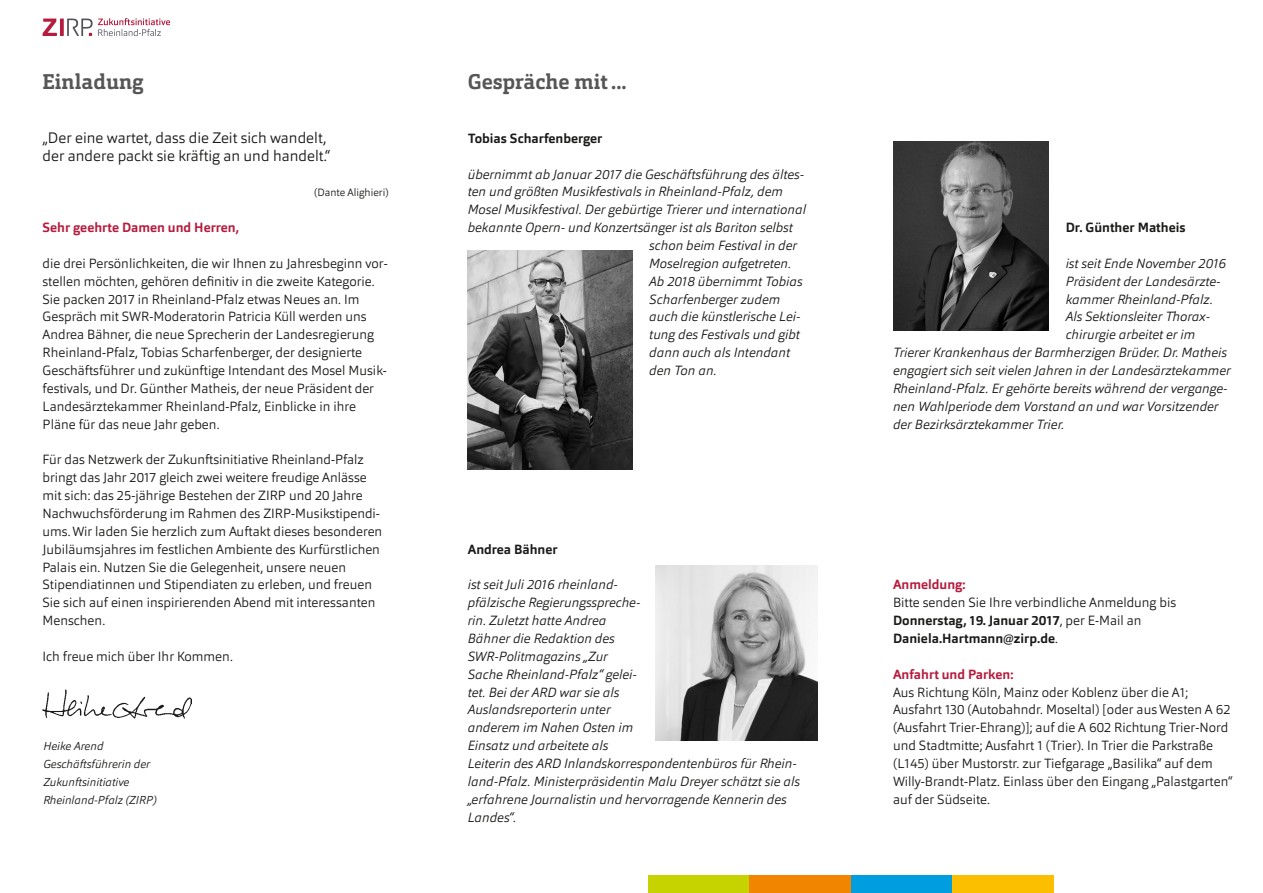
<style>
.page{position:relative;width:1263px;height:893px;background:#fff}
.page>*{position:absolute;margin:0;border:0;box-sizing:border-box;transform-origin:0 0}
.H3-Headline_3{font:700 21px "Orgon Slab";color:#565656}
.T1-Text_linksbündig{font:300 15px "Orgon";color:#1a1a18}
.T1-Text_linksbündig-2{font:300 13.2px/17.9px "Orgon";color:#1a1a18}
.T1-Text_linksbündig-3{font:italic 300 13.2px/17.9px "Orgon";color:#1a1a18}
.T1-Text_linksbündig-4{font:700 13.2px/17.9px "Orgon";color:#1a1a18}
.T1-Text_linksbündig-5{font:700 13.2px "Orgon";color:#b61c3e}
.T6-Bildtext{font:italic 300 11.4px "Orgon";color:#1a1a18}
.T1-Text_linksbündig-6{font:300 10.5px "Orgon";color:#1a1a18}
.s1{font-weight:300}
</style>
<div class="page">
<div style="left:648px;top:875px;width:102px;height:18px;background:#c7d300"></div>
<div style="left:750px;top:875px;width:101px;height:18px;background:#f18500"></div>
<div style="left:851px;top:875px;width:101px;height:18px;background:#009ddf"></div>
<div style="left:952px;top:875px;width:102px;height:18px;background:#fcbf00"></div>
<img style="left:43px;top:689px;width:149px;height:29px">
<svg style="left:43px;top:18px;width:127px;height:18px"></svg>
<img style="left:468px;top:250px;width:164px;height:219px">
<img style="left:656px;top:566px;width:161px;height:174px">
<img style="left:893px;top:142px;width:156px;height:188px">
<p class="H3-Headline_3" style="left:43px;top:68px;width:102px">Einladung</p>
<p class="T1-Text_linksbündig" style="left:42px;top:128px;width:285px">„Der eine wartet, dass die Zeit sich wandelt,</p>
<p class="T1-Text_linksbündig" style="left:42px;top:146px;width:289px">der andere packt sie kräftig an und handelt.“</p>
<p class="T1-Text_linksbündig-6" style="left:314px;top:186px;width:76px">(Dante Alighieri)</p>
<p class="T1-Text_linksbündig-5" style="left:42px;top:219px;width:198px">Sehr geehrte Damen und Herren,</p>
<p class="T1-Text_linksbündig-2" style="left:42px;top:254px;width:347px">die drei Persönlichkeiten, die wir Ihnen zu Jahresbeginn vor&shy;stellen möchten, gehören definitiv in die zweite Kategorie.<br>Sie packen 2017 in Rheinland-Pfalz etwas Neues an. Im Gespräch mit SWR-Moderatorin Patricia Küll werden uns Andrea Bähner, die neue Sprecherin der Landesregierung Rheinland-Pfalz, Tobias Scharfenberger, der designierte Geschäftsführer und zukünftige Intendant des Mosel Musik&shy;festivals, und Dr. Günther Matheis, der neue Präsident der Landesärztekammer Rheinland-Pfalz, Einblicke in ihre Pläne für das neue Jahr geben.</p>
<p class="T1-Text_linksbündig-2" style="left:42px;top:451px;width:341px">Für das Netzwerk der Zukunftsinitiative Rheinland-Pfalz bringt das Jahr 2017 gleich zwei weitere freudige Anlässe mit sich: das 25-jährige Bestehen der ZIRP und 20 Jahre Nachwuchsförderung im Rahmen des ZIRP-Musikstipendi&shy;ums. Wir laden Sie herzlich zum Auftakt dieses besonderen Jubiläumsjahres im festlichen Ambiente des Kurfürstlichen Palais ein. Nutzen Sie die Gelegenheit, unsere neuen Stipendiatinnen und Stipendiaten zu erleben, und freuen Sie sich auf einen inspirierenden Abend mit interessanten Menschen.</p>
<p class="T1-Text_linksbündig-2" style="left:42px;top:647px;width:192px">Ich freue mich über Ihr Kommen.</p>
<p class="T6-Bildtext" style="left:43px;top:739px;width:62px">Heike Arend</p>
<p class="T6-Bildtext" style="left:43px;top:757px;width:108px">Geschäftsführerin der</p>
<p class="T6-Bildtext" style="left:43px;top:775px;width:88px">Zukunftsinitiative</p>
<p class="T6-Bildtext" style="left:43px;top:792px;width:115px">Rheinland-Pfalz (ZIRP)</p>
<p class="H3-Headline_3" style="left:468px;top:68px;width:160px">Gespräche mit ...</p>
<p class="T1-Text_linksbündig-4" style="left:468px;top:129px;width:136px">Tobias Scharfenberger</p>
<p class="T1-Text_linksbündig-3" style="left:468px;top:165px;width:338px">übernimmt ab Januar 2017 die Geschäftsführung des ältes-</p>
<p class="T1-Text_linksbündig-3" style="left:468px;top:183px;width:317px">ten und größten Musikfestivals in Rheinland-Pfalz, dem</p>
<p class="T1-Text_linksbündig-3" style="left:468px;top:201px;width:340px">Mosel Musikfestival. Der gebürtige Trierer und international</p>
<p class="T1-Text_linksbündig-3" style="left:468px;top:219px;width:326px">bekannte Opern- und Konzertsänger ist als Bariton selbst</p>
<p class="T1-Text_linksbündig-3" style="left:649px;top:236px;width:149px">schon beim Festival in der</p>
<p class="T1-Text_linksbündig-3" style="left:649px;top:254px;width:143px">Moselregion aufgetreten.</p>
<p class="T1-Text_linksbündig-3" style="left:649px;top:272px;width:155px">Ab 2018 übernimmt Tobias</p>
<p class="T1-Text_linksbündig-3" style="left:649px;top:290px;width:132px">Scharfenberger zudem</p>
<p class="T1-Text_linksbündig-3" style="left:649px;top:308px;width:153px">auch die künstlerische Lei-</p>
<p class="T1-Text_linksbündig-3" style="left:649px;top:326px;width:152px">tung des Festivals und gibt</p>
<p class="T1-Text_linksbündig-3" style="left:649px;top:344px;width:142px">dann auch als Intendant</p>
<p class="T1-Text_linksbündig-3" style="left:649px;top:361px;width:69px">den Ton an.</p>
<p class="T1-Text_linksbündig-4" style="left:1066px;top:219px;width:121px">Dr. Günther Matheis</p>
<p class="T1-Text_linksbündig-3" style="left:1066px;top:254px;width:162px">ist seit Ende November 2016</p>
<p class="T1-Text_linksbündig-3" style="left:1066px;top:272px;width:156px">Präsident der Landesärzte-</p>
<p class="T1-Text_linksbündig-3" style="left:1066px;top:290px;width:149px">kammer Rheinland-Pfalz.</p>
<p class="T1-Text_linksbündig-3" style="left:1066px;top:308px;width:146px">Als Sektionsleiter Thorax-</p>
<p class="T1-Text_linksbündig-3" style="left:1066px;top:326px;width:131px">chirurgie arbeitet er im</p>
<p class="T1-Text_linksbündig-3" style="left:893px;top:344px;width:335px">Trierer Krankenhaus der Barmherzigen Brüder. Dr. Matheis</p>
<p class="T1-Text_linksbündig-3" style="left:893px;top:361px;width:339px">engagiert sich seit vielen Jahren in der Landesärztekammer</p>
<p class="T1-Text_linksbündig-3" style="left:893px;top:379px;width:336px">Rheinland-Pfalz. Er gehörte bereits während der vergange-</p>
<p class="T1-Text_linksbündig-3" style="left:893px;top:397px;width:327px">nen Wahlperiode dem Vorstand an und war Vorsitzender</p>
<p class="T1-Text_linksbündig-3" style="left:893px;top:415px;width:173px">der Bezirksärztekammer Trier.</p>
<p class="T1-Text_linksbündig-4" style="left:468px;top:540px;width:91px">Andrea Bähner</p>
<p class="T1-Text_linksbündig-3" style="left:468px;top:576px;width:334px">ist seit Juli 2016 rheinland-<br>pfälzische Regierungsspreche-<br>rin. Zuletzt hatte Andrea<br>Bähner die Redaktion des<br>SWR-Politmagazins „Zur<br>Sache Rheinland-Pfalz“ gelei-<br>tet. Bei der ARD war sie als<br>Auslandsreporterin unter<br>anderem im Nahen Osten im<br>Einsatz und arbeitete als<br>Leiterin des ARD Inlandskorrespondentenbüros für Rhein&shy;land-Pfalz. Ministerpräsidentin Malu Dreyer schätzt sie als „erfahrene Journalistin und hervorragende Kennerin des Landes“.</p>
<p class="T1-Text_linksbündig-5" style="left:893px;top:576px;width:74px">Anmeldung:</p>
<p class="T1-Text_linksbündig-2" style="left:893px;top:594px;width:285px">Bitte senden Sie Ihre verbindliche Anmeldung bis</p>
<p class="T1-Text_linksbündig-4" style="left:893px;top:612px;width:250px">Donnerstag, 19. Januar 2017<span class="s1">, per E-Mail an<br></span>Daniela.Hartmann@zirp.de<span class="s1">.</span></p>
<p class="T1-Text_linksbündig-5" style="left:893px;top:666px;width:122px">Anfahrt und Parken:</p>
<p class="T1-Text_linksbündig-2" style="left:893px;top:683px;width:341px">Aus Richtung Köln, Mainz oder Koblenz über die A1; Ausfahrt 130 (Autobahndr. Moseltal) [oder aus Westen A 62 (Ausfahrt Trier-Ehrang)]; auf die A 602 Richtung Trier-Nord und Stadtmitte; Ausfahrt 1 (Trier). In Trier die Parkstraße (L145) über Mustorstr. zur Tiefgarage „Basilika“ auf dem Willy-Brandt-Platz. Einlass über den Eingang „Palastgarten“ auf der Südseite.</p>
</div>
